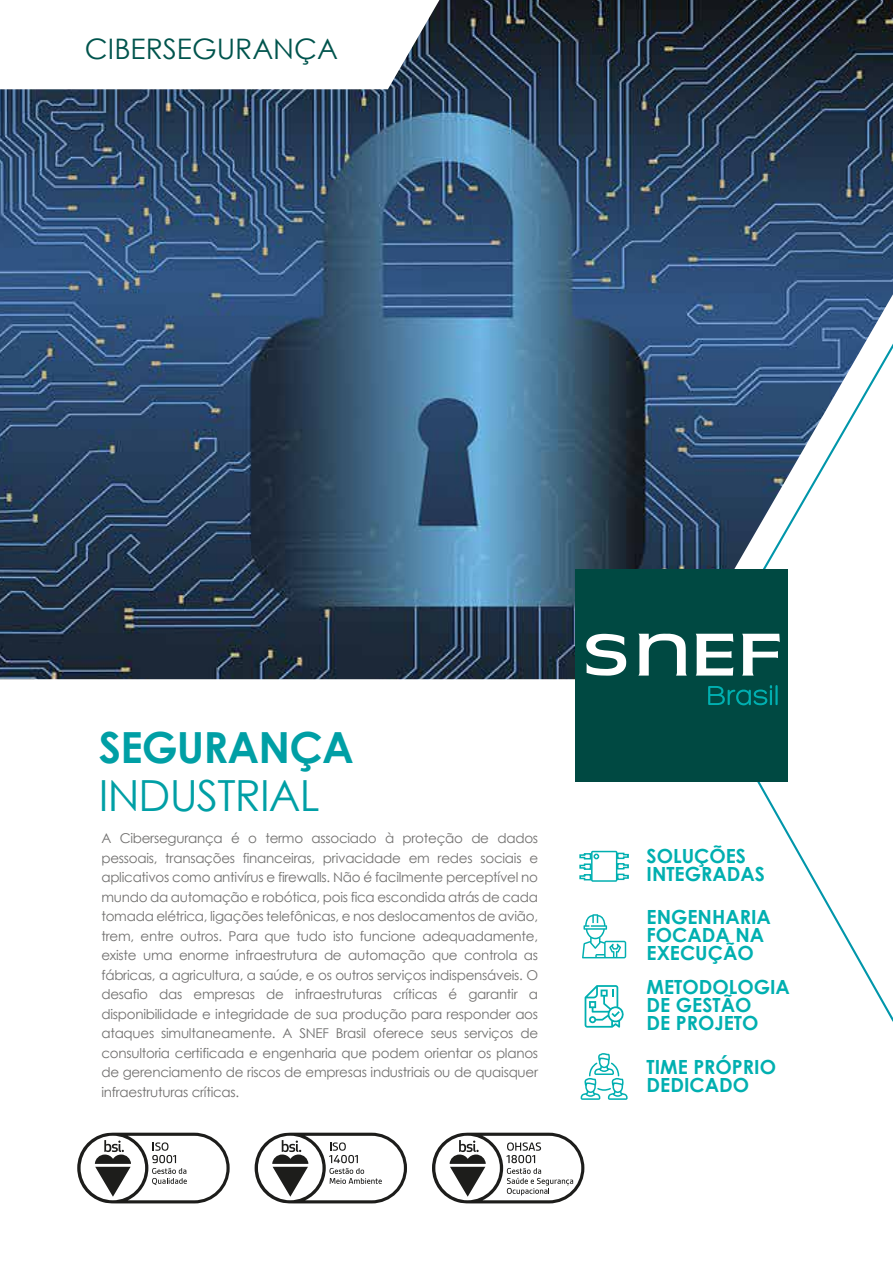
<style>
.page{position:relative;width:893px;height:1263px;background:#fff}
.page>*{position:absolute;margin:0;border:0;box-sizing:border-box;transform-origin:0 0}
.t1{font:42.9px "Century Gothic";letter-spacing:-.02em;color:#009fa5}
.t2{font:700 42.9px "Century Gothic";letter-spacing:-.02em;color:#009fa5}
.t3{font:28.2px "Century Gothic";color:#00544d}
.t4{font:700 19.5px/17.9px "Century Gothic";color:#00afb0}
.t5{font:13.5px/19.5px "Century Gothic";letter-spacing:-.02em;color:#71706f;text-align:justify}
</style>
<div class="page">
<img style="left:0;top:0;width:893px;height:679px">
<svg style="left:698px;top:335px;width:195px;height:687px"></svg>
<svg style="left:0;top:0;width:439px;height:89px"></svg>
<div style="left:575px;top:569px;width:213px;height:213px;background:#004942"></div>
<svg style="left:696px;top:634px;width:37px;height:41px"></svg>
<svg style="left:742px;top:634px;width:38px;height:42px"></svg>
<svg style="left:638px;top:634px;width:49px;height:42px"></svg>
<svg style="left:586px;top:634px;width:40px;height:42px"></svg>
<svg style="left:708px;top:685px;width:64px;height:20px"></svg>
<hr style="left:775px;top:685px;width:3px;height:20px;background:#00afb0">
<svg style="left:77px;top:1133px;width:153px;height:70px"></svg>
<svg style="left:255px;top:1133px;width:152px;height:70px"></svg>
<svg style="left:432px;top:1133px;width:152px;height:70px"></svg>
<svg style="left:581px;top:1053px;width:47px;height:47px"></svg>
<svg style="left:585px;top:985px;width:39px;height:43px"></svg>
<svg style="left:582px;top:914px;width:44px;height:44px"></svg>
<svg style="left:579px;top:850px;width:50px;height:32px"></svg>
<h2 class="t3" style="left:85px;top:29px;width:255px">CIBERSEGURANÇA</h2>
<h1 class="t2" style="left:99px;top:715px;width:256px">SEGURANÇA</h1>
<h1 class="t1" style="left:99px;top:766px;width:222px">INDUSTRIAL</h1>
<p class="t5" style="left:101px;top:828px;width:438px">A Cibersegurança é o termo associado à proteção de dados pessoais, transações financeiras, privacidade em redes sociais e aplicativos como antivírus e firewalls. Não é facilmente perceptível no mundo da automação e robótica, pois fica escondida atrás de cada tomada elétrica, ligações telefônicas, e nos deslocamentos de avião, trem, entre outros. Para que tudo isto funcione adequadamente, existe uma enorme infraestrutura de automação que controla as fábricas, a agricultura, a saúde, e os outros serviços indispensáveis. O desafio das empresas de infraestruturas críticas é garantir a disponibilidade e integridade de sua produção para responder aos ataques simultaneamente. A SNEF Brasil oferece seus serviços de consultoria certificada e engenharia que podem orientar os planos de gerenciamento de riscos de empresas industriais ou de quaisquer infraestruturas críticas.</p>
<h3 class="t4" style="left:647px;top:846px;width:120px">SOLUÇÕES<br>INTEGRADAS</h3>
<h3 class="t4" style="left:647px;top:907px;width:126px">ENGENHARIA<br>FOCADA NA<br>EXECUÇÃO</h3>
<h3 class="t4" style="left:647px;top:977px;width:145px">METODOLOGIA<br>DE GESTÃO<br>DE PROJETO</h3>
<h3 class="t4" style="left:647px;top:1057px;width:131px">TIME PRÓPRIO<br>DEDICADO</h3>
</div>
